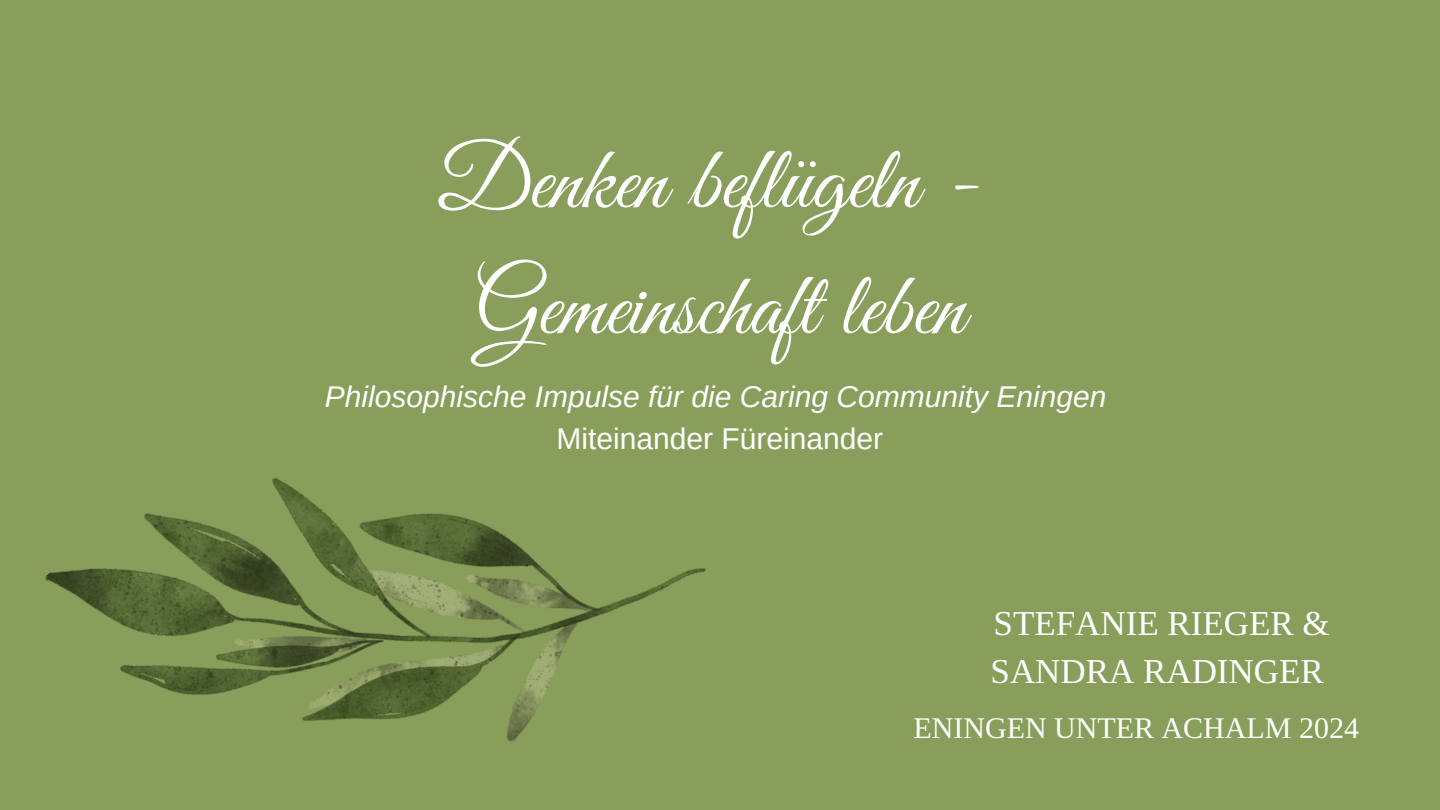
<style>
.page{position:relative;width:1440px;height:810px;background:#889e5a}
.page>*{position:absolute;margin:0;border:0;box-sizing:border-box;transform-origin:0 0}
.t1{font:90px "Great Vibes";color:#fff}
.t2{font:35px/48.8px "Libra Serif Modern";color:#fff}
.t3{font:italic 30px "Arimo";color:#fff}
.t4{font:30px "Arimo";color:#fff}
.t5{font:30px "Libra Serif Modern";color:#fff}
</style>
<div class="page">
<img style="left:45px;top:478px;width:661px;height:264px">
<p class="t1" style="left:438px;top:131px;width:542px">Denken beflügeln -</p>
<p class="t1" style="left:475px;top:257px;width:492px">Gemeinschaft leben</p>
<p class="t3" style="left:325px;top:380px;width:783px">Philosophische Impulse für die Caring Community Eningen</p>
<p class="t4" style="left:557px;top:422px;width:328px">Miteinander Füreinander</p>
<p class="t2" style="left:991px;top:599px;width:341px">STEFANIE RIEGER &amp;<br>SANDRA RADINGER</p>
<h1 class="t5" style="left:914px;top:712px;width:447px">ENINGEN UNTER ACHALM 2024</h1>
</div>
